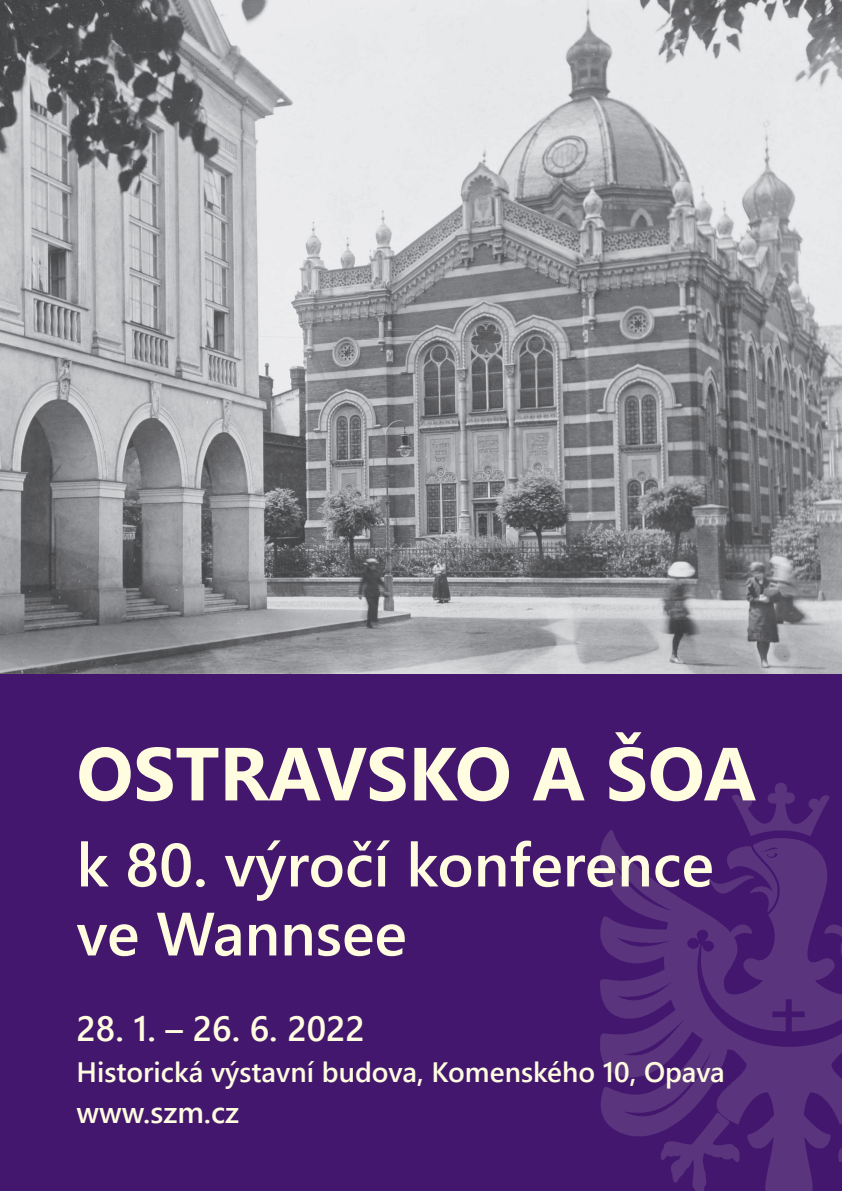
<style>
.page{position:relative;width:842px;height:1191px;background:#43176e}
.page>*{position:absolute;margin:0;border:0;box-sizing:border-box;transform-origin:0 0}
.t1{font:700 75px "Segoe UI";color:#fffce0}
.t2{font:600 61px/69px "Segoe UI";color:#fffce0}
.t3{font:600 35px "Segoe UI";color:#fffce0}
.t4{font:600 30px "Segoe UI";color:#fffce0}
.t5{font:600 28px "Segoe UI";color:#fffce0}
</style>
<div class="page">
<img style="left:0;top:0;width:842px;height:673px">
<img style="left:600px;top:783px;width:242px;height:408px">
<h1 class="t1" style="left:77px;top:703px;width:681px">OSTRAVSKO A ŠOA</h1>
<h2 class="t2" style="left:77px;top:825px;width:639px">k 80. výročí konference ve Wannsee</h2>
<p class="t3" style="left:77px;top:995px;width:290px">28. 1. – 26. 6. 2022</p>
<p class="t5" style="left:77px;top:1045px;width:650px">Historická výstavní budova, Komenského 10, Opava</p>
<p class="t4" style="left:77px;top:1083px;width:164px">www.szm.cz</p>
</div>
